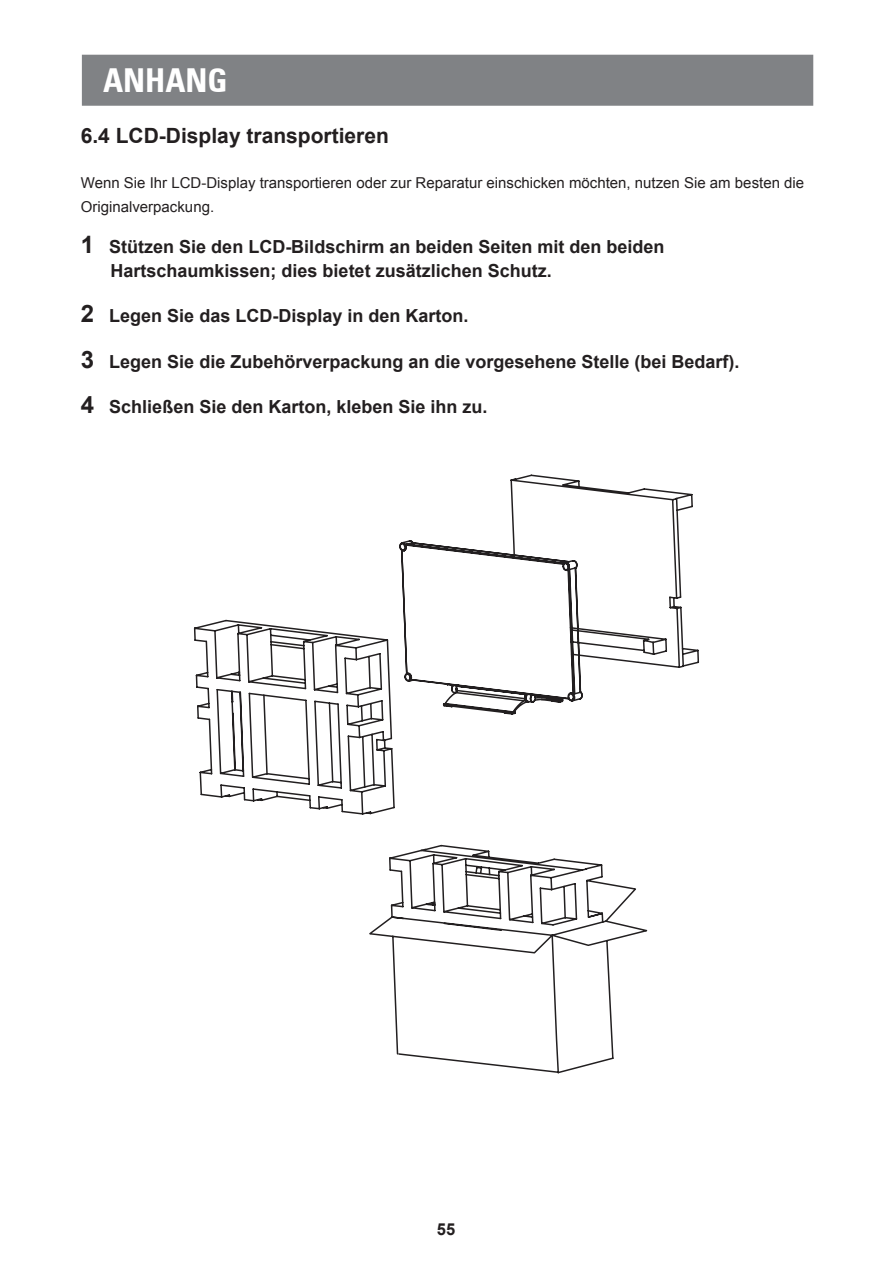
<style>
.page{position:relative;width:893px;height:1263px;background:#fff}
.page>*{position:absolute;margin:0;border:0;box-sizing:border-box;transform-origin:0 0}
.t1{font:700 condensed 33px "Univers 67";color:#fff}
.t2{font:700 21px "Arial";color:#231f20}
.t3{font:700 18px/24px "Arial";color:#231f20}
.t4{font:700 16.5px "Arial";color:#231f20}
.t5{font:15px/24px "Arial";color:#231f20}
.s1{font-size:24px}
</style>
<div class="page">
<div style="left:82px;top:55px;width:731px;height:51px;background:#808285;border:2px solid #808285"></div>
<svg style="left:194px;top:475px;width:505px;height:599px"></svg>
<h1 class="t1" style="left:103px;top:60px;width:126px">ANHANG</h1>
<p class="t2" style="left:81px;top:122px;width:310px">6.4 LCD-Display transportieren</p>
<p class="t5" style="left:81px;top:171px;width:725px">Wenn Sie Ihr LCD-Display transportieren oder zur Reparatur einschicken möchten, nutzen Sie am besten die<br>Originalverpackung.</p>
<p class="t3" style="left:111px;top:235px;width:555px;text-indent:-30px"><span class="s1">1</span> Stützen Sie den LCD-Bildschirm an beiden Seiten mit den beiden<br>Hartschaumkissen; dies bietet zusätzlichen Schutz.</p>
<p class="t3" style="left:81px;top:305px;width:389px"><span class="s1">2</span> Legen Sie das LCD-Display in den Karton.</p>
<p class="t3" style="left:81px;top:350px;width:660px"><span class="s1">3</span> Legen Sie die Zubehörverpackung an die vorgesehene Stelle (bei Bedarf).</p>
<p class="t3" style="left:81px;top:395px;width:408px"><span class="s1">4</span> Schließen Sie den Karton, kleben Sie ihn zu.</p>
<p class="t4" style="left:437px;top:1218px;width:20px">55</p>
</div>
